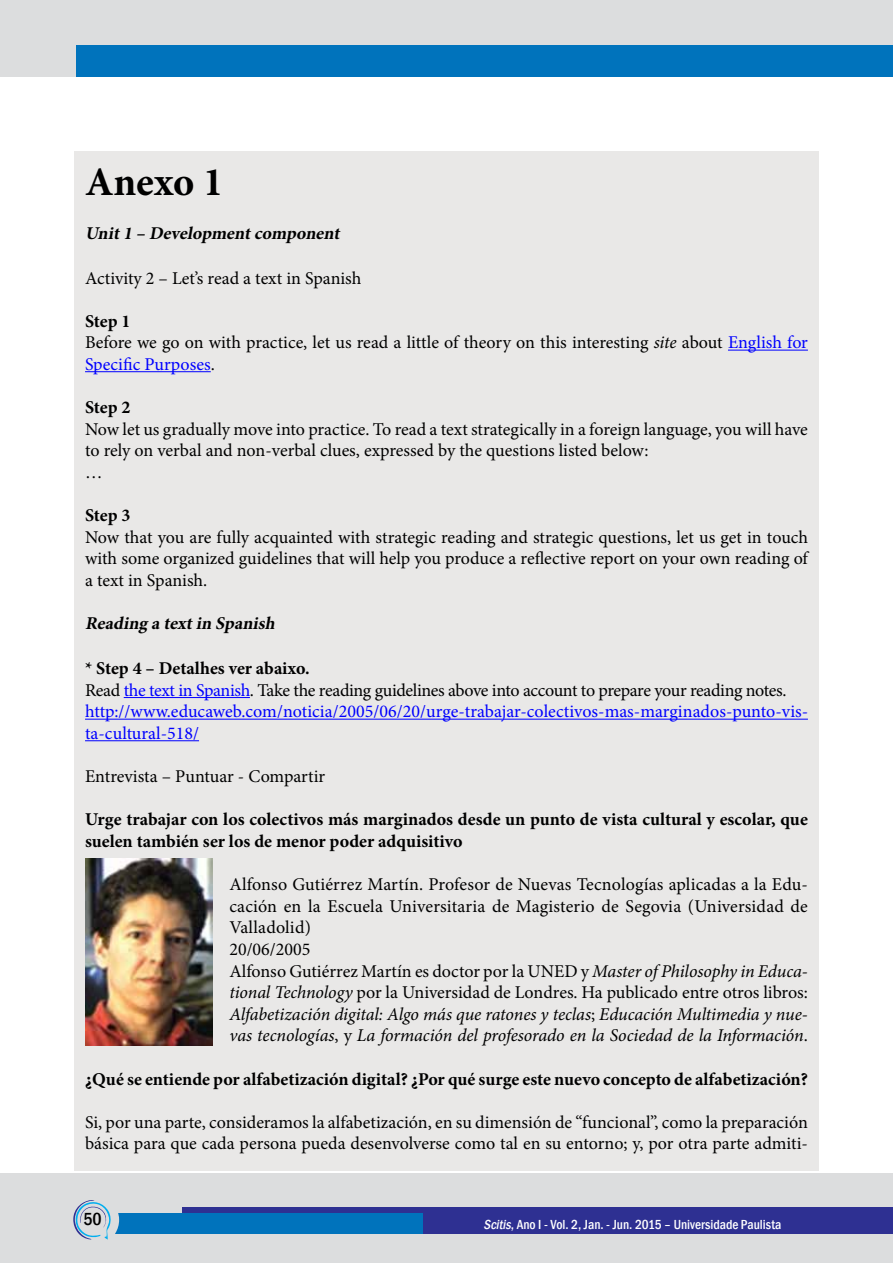
<style>
.page{position:relative;width:893px;height:1263px;background:#fff}
.page>*{position:absolute;margin:0;border:0;box-sizing:border-box;transform-origin:0 0}
.t1{font:700 40.5px "Minion Pro";letter-spacing:-.005em;color:#000}
.t2{font:18px/21.6px "Minion Pro";color:#000}
.t3{font:18px/21.6px "Minion Pro";letter-spacing:-.015em;color:#00f}
.t4{font:700 18px/21.6px "Minion Pro";color:#000}
.t5{font:italic 700 18px "Minion Pro";color:#000}
.t6{font:500 condensed 18px "Franklin Gothic";color:#000}
.t7{font:500 condensed 13.5px "Franklin Gothic";color:#fff}
.s1{font-weight:700}
.s2{font-style:italic}
.s3{color:#00f}
.s4{font-weight:700;color:#000}
.s5{color:#000}
</style>
<div class="page">
<div style="left:0;top:0;width:893px;height:77px;background:#dcddde"></div>
<div style="left:77px;top:45px;width:816px;height:32px;background:#0073bc"></div>
<div style="left:0;top:1174px;width:893px;height:89px;background:#dcddde"></div>
<div style="left:182px;top:1208px;width:711px;height:26px;background:#2e3092"></div>
<div style="left:115px;top:1214px;width:308px;height:20px;background:#0073bc"></div>
<svg style="left:73px;top:1200px;width:46px;height:40px"></svg>
<div style="left:74px;top:151px;width:745px;height:1020px;background:#e9e8e7"></div>
<hr style="left:728px;top:350px;width:80px;height:1px;background:#00f">
<hr style="left:85px;top:371px;width:126px;height:1px;background:#00f">
<hr style="left:124px;top:697px;width:126px;height:1px;background:#00f">
<hr style="left:85px;top:719px;width:723px;height:1px;background:#00f">
<hr style="left:85px;top:740px;width:114px;height:1px;background:#00f">
<img style="left:85px;top:858px;width:127px;height:188px">
<h1 class="t1" style="left:85px;top:154px;width:140px">Anexo 1</h1>
<p class="t5" style="left:85px;top:220px;width:260px">Unit1 – Developmentcomponent</p>
<p class="t2" style="left:85px;top:267px;width:278px">Activity 2 – Let’s read a text in Spanish</p>
<p class="t2" style="left:85px;top:310px;width:724px"><span class="s1">Step 1<br></span>Before we go on with practice, let us read a little of theory on this interesting <span class="s2">site</span> about <span class="s3">English for<br>Specific Purposes</span>.</p>
<p class="t4" style="left:85px;top:396px;width:47px">Step 2</p>
<p class="t2" style="left:85px;top:418px;width:724px">Now let us gradually move into practice. To read a text strategically in a foreign language, you will have to rely on verbal and non-verbal clues, expressed by the questions listed below:<br>…</p>
<p class="t4" style="left:85px;top:504px;width:47px">Step 3</p>
<p class="t2" style="left:85px;top:526px;width:724px;text-align:justify">Now that you are fully acquainted with strategic reading and strategic questions, let us get in touch with some organized guidelines that will help you produce a reflective report on your own reading of a text in Spanish.</p>
<p class="t5" style="left:85px;top:611px;width:196px">Reading a textin Spanish</p>
<p class="t3" style="left:85px;top:658px;width:725px"><span class="s4">* Step 4 – Detalhes ver abaixo.<br></span><span class="s5">Read</span> the text in Spanish<span class="s5">. Take the reading guidelines above into account to prepare your reading notes. </span>http://www.educaweb.com/noticia/2005/06/20/urge-trabajar-colectivos-mas-marginados-punto-vis&shy;ta-cultural-518/</p>
<p class="t2" style="left:85px;top:766px;width:242px">Entrevista – Puntuar - Compartir</p>
<p class="t4" style="left:85px;top:808px;width:724px">Urge trabajar con los colectivos más marginados desde un punto de vista cultural y escolar, que suelen también ser los de menor poder adquisitivo</p>
<p class="t2" style="left:229px;top:874px;width:580px">Alfonso Gutiérrez Martín. Profesor de Nuevas Tecnologías aplicadas a la Edu&shy;cación en la Escuela Universitaria de Magisterio de Segovia (Universidad de Valladolid)<br>20/06/2005<br>Alfonso Gutiérrez Martín es doctor por la UNED y <span class="s2">Master of Philosophy in Educa&shy;tional Technology</span> por la Universidad de Londres. Ha publicado entre otros libros:<br><span class="s2">Alfabetización digital: Algo más que ratones y teclas</span>; <span class="s2">Educación Multimedia y nue&shy;vas tecnologías</span>, y <span class="s2">La formación del profesorado en la Sociedad de la Información</span>.</p>
<p class="t4" style="left:85px;top:1068px;width:724px">¿Qué se entiende por alfabetización digital? ¿Por qué surge este nuevo concepto de alfabetización?</p>
<p class="t2" style="left:85px;top:1111px;width:724px">Si, por una parte, consideramos la alfabetización, en su dimensión de “funcional”, como la preparación básica para que cada persona pueda desenvolverse como tal en su entorno; y, por otra parte admiti-</p>
<p class="t6" style="left:83px;top:1207px;width:20px">50</p>
<p class="t7" style="left:484px;top:1215px;width:299px"><span class="s2">Scitis</span>, Ano I - Vol. 2, Jan. - Jun. 2015 – Universidade Paulista</p>
</div>
